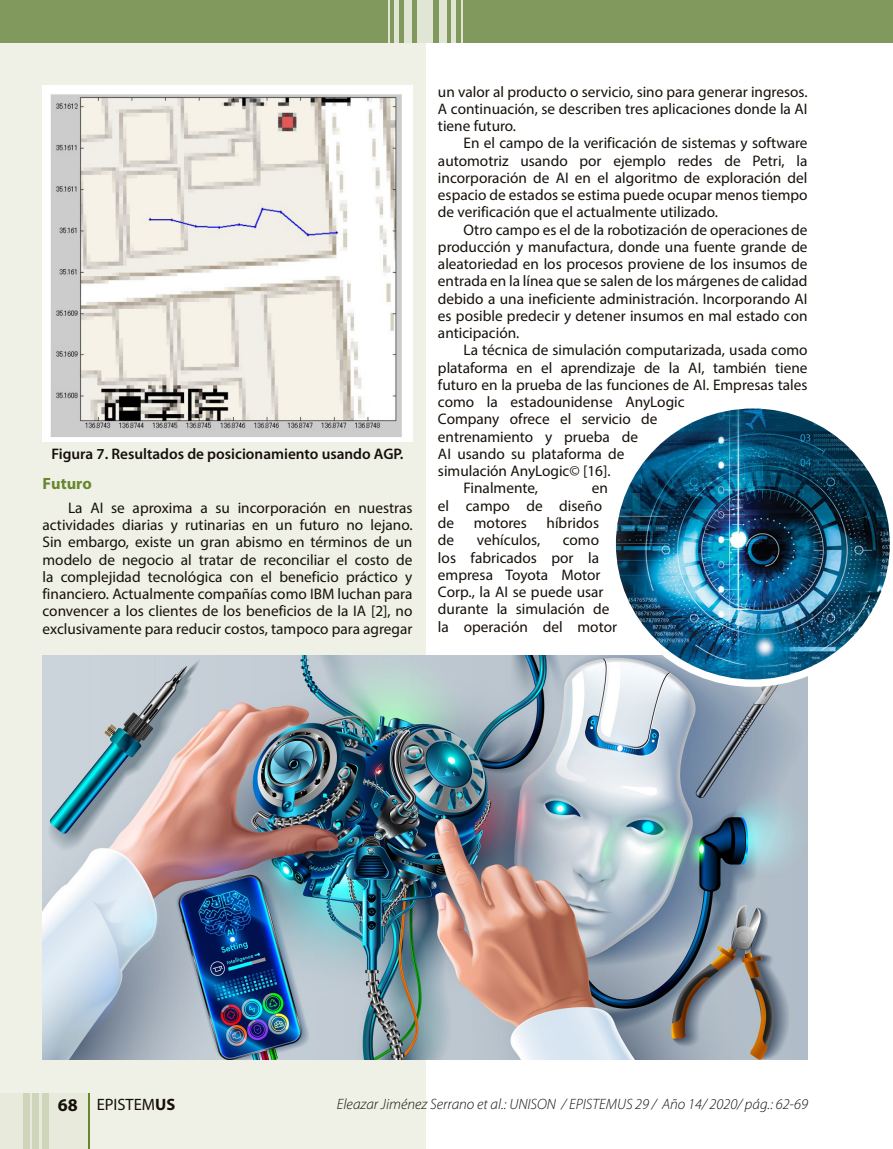
<style>
.page{position:relative;width:893px;height:1149px;background:#fff}
.page>*{position:absolute;margin:0;border:0;box-sizing:border-box;transform-origin:0 0}
.t1{font:16.5px "Myriad Pro";color:#16100a}
.t2{font:700 16.35px "Myriad Pro";color:#67862f}
.t3{font:15.3px/17.2px "Myriad Pro";color:#16100a;text-align:justify}
.t4{font:600 15.3px "Myriad Pro";color:#16100a}
.t5{font:italic 300 15px "Myriad Pro";color:#16100a}
.s1{font-weight:700;font-size:18px}
.s2{font-weight:700}
</style>
<div class="page">
<div style="left:0;top:0;width:425px;height:1148px;background:#eff1e6"></div>
<div style="left:0;top:0;width:893px;height:43px;background:#81995c"></div>
<div style="left:417px;top:0;width:16px;height:43px;background:#e1e5d3"></div>
<div style="left:439px;top:0;width:8px;height:43px;background:#e1e5d3"></div>
<div style="left:404px;top:0;width:8px;height:43px;background:#e1e5d3"></div>
<hr style="left:452px;top:0;width:4px;height:43px;background:#e1e5d3">
<hr style="left:461px;top:0;width:2px;height:43px;background:#e1e5d3">
<hr style="left:388px;top:0;width:1px;height:43px;background:#e1e5d3">
<hr style="left:395px;top:0;width:4px;height:43px;background:#e1e5d3">
<img style="left:43px;top:85px;width:369px;height:356px">
<img style="left:43px;top:655px;width:765px;height:404px">
<img style="left:608px;top:408px;width:282px;height:278px">
<div style="left:0;top:1092px;width:89px;height:56px;background:#e8ebdc"></div>
<div style="left:23px;top:1092px;width:6px;height:56px;background:#ced5bb"></div>
<div style="left:32px;top:1092px;width:7px;height:56px;background:#ced5bb"></div>
<div style="left:42px;top:1092px;width:6px;height:56px;background:#ced5bb"></div>
<hr style="left:88px;top:1092px;width:1px;height:56px;background:#67862f">
<p class="t4" style="left:51px;top:444px;width:354px">Figura 7. Resultados de posicionamiento usando AGP.</p>
<p class="t2" style="left:43px;top:473px;width:51px">Futuro</p>
<p class="t3" style="left:43px;top:498px;width:371px;text-indent:26px">La AI se aproxima a su incorporación en nuestras actividades diarias y rutinarias en un futuro no lejano.<br>Sin embargo, existe un gran abismo en términos de un modelo de negocio al tratar de reconciliar el costo de la complejidad tecnológica con el beneficio práctico y financiero. Actualmente compañías como IBM luchan para convencer a los clientes de los beneficios de la IA [2], no exclusivamente para reducir costos, tampoco para agregar</p>
<p class="t3" style="left:438px;top:82px;width:371px">un valor al producto o servicio, sino para generar ingresos.<br>A continuación, se describen tres aplicaciones donde la AI tiene futuro.</p>
<p class="t3" style="left:438px;top:134px;width:371px;text-indent:26px">En el campo de la verificación de sistemas y software automotriz usando por ejemplo redes de Petri, la incorporación de AI en el algoritmo de exploración del espacio de estados se estima puede ocupar menos tiempo de verificación que el actualmente utilizado.</p>
<p class="t3" style="left:438px;top:220px;width:371px;text-indent:26px">Otro campo es el de la robotización de operaciones de producción y manufactura, donde una fuente grande de aleatoriedad en los procesos proviene de los insumos de entrada en la línea que se salen de los márgenes de calidad debido a una ineficiente administración. Incorporando AI es posible predecir y detener insumos en mal estado con anticipación.</p>
<p class="t3" style="left:463px;top:341px;width:346px">La técnica de simulación computarizada, usada como</p>
<p class="t3" style="left:438px;top:358px;width:371px">plataforma en el aprendizaje de la AI, también tiene</p>
<p class="t3" style="left:438px;top:376px;width:371px">futuro en la prueba de las funciones de AI. Empresas tales</p>
<p class="t3" style="left:438px;top:393px;width:248px">como la estadounidense AnyLogic</p>
<p class="t3" style="left:438px;top:410px;width:221px">Company ofrece el servicio de</p>
<p class="t3" style="left:438px;top:427px;width:202px">entrenamiento y prueba de</p>
<p class="t3" style="left:438px;top:445px;width:188px">AI usando su plataforma de</p>
<p class="t3" style="left:438px;top:462px;width:174px">simulación AnyLogic© [16].</p>
<p class="t3" style="left:463px;top:479px;width:76px">Finalmente,</p>
<p class="t3" style="left:438px;top:479px;width:172px;text-align:left;text-indent:154px">en el campo de diseño de</p>
<p class="t3" style="left:474px;top:514px;width:55px">motores</p>
<p class="t3" style="left:547px;top:514px;width:54px">híbridos</p>
<p class="t3" style="left:438px;top:531px;width:18px">de</p>
<p class="t3" style="left:477px;top:531px;width:65px">vehículos,</p>
<p class="t3" style="left:438px;top:531px;width:181px;text-align:left;text-indent:125px">como los fabricados por la empresa Toyota Motor<br>Corp., la AI se puede usar durante la simulación de la operación del motor</p>
<p class="t1" style="left:58px;top:1093px;width:119px"><span class="s1">68</span> EPISTEM<span class="s2">US</span></p>
<p class="t5" style="left:337px;top:1094px;width:472px">Eleazar Jiménez Serrano et al.: UNISON / EPISTEMUS 29 / Año 14/ 2020/ pág.: 62-69</p>
</div>
